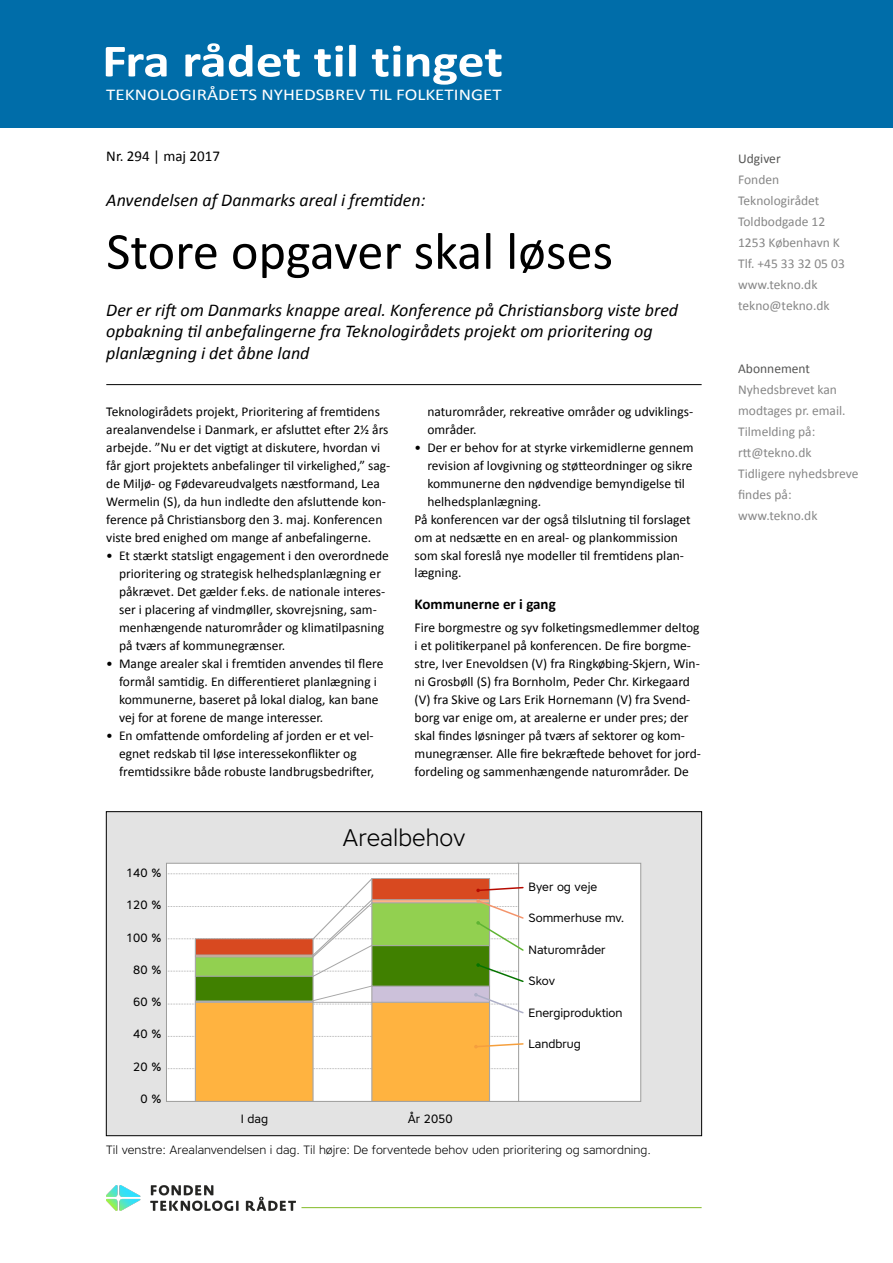
<style>
.page{position:relative;width:893px;height:1263px;background:#fff}
.page>*{position:absolute;margin:0;border:0;box-sizing:border-box;transform-origin:0 0}
.t1{font:52.5px "Calibri";color:#000}
.t2{font:700 46.5px "Calibri";color:#fff;scale:1.16 1}
.t3{font:300 24px "Core Sans A35";color:#000}
.t4{font:italic 18px/21.6px "Calibri";color:#000}
.t5{font:16.5px "Calibri";color:#fff;scale:1.15 1}
.t6{font:700 15px "Calibri";color:#000}
.t7{font:15px "Calibri";color:#000}
.t8{font:13.5px/18px "Calibri";color:#000}
.t9{font:13.5px/21px "Calibri";color:#878787}
.t10{font:13.5px "Calibri";color:#575756}
.t11{font:12px "Core Sans A45";color:#000}
.t12{font:300 12px "Core Sans A35";color:#000}
</style>
<div class="page">
<div style="left:0;top:0;width:893px;height:128px;background:#006da9"></div>
<img style="left:106px;top:1185px;width:189px;height:26px">
<hr style="left:301px;top:1207px;width:401px;height:1px;background:#83bb26">
<hr style="left:106px;top:384px;width:596px;height:1px;background:#000">
<div style="left:106px;top:812px;width:596px;height:324px;background:#e3e3e3"></div>
<div style="left:517px;top:863px;width:124px;height:238px;background:#fff;border:1px solid #9d9d9c"></div>
<hr style="left:166px;top:1101px;width:353px;height:1px;background:#d9d9d9">
<div style="left:168px;top:865px;width:349px;height:8px;background:#fff"></div>
<svg style="left:166px;top:873px;width:359px;height:228px;background:#dcca92"></svg>
<h2 class="t2" style="left:102px;top:31px;width:347px">Fra rådet til tinget</h2>
<p class="t5" style="left:106px;top:85px;width:345px">TEKNOLOGIRÅDETS NYHEDSBREV TIL FOLKETINGET</p>
<p class="t7" style="left:106px;top:147px;width:115px">Nr. 294 | maj 2017</p>
<h3 class="t4" style="left:106px;top:188px;width:321px">Anvendelsen af Danmarks areal i fremtiden:</h3>
<h1 class="t1" style="left:106px;top:218px;width:508px">Store opgaver skal løses</h1>
<h3 class="t4" style="left:106px;top:298px;width:573px">Der er rift om Danmarks knappe areal. Konference på Christiansborg viste bred opbakning til anbefalingerne fra Teknologirådets projekt om prioritering og planlægning i det åbne land</h3>
<p class="t8" style="left:106px;top:402px;width:286px">Teknologirådets projekt, Prioritering af fremtidens arealanvendelse i Danmark, er afsluttet efter 2½ års arbejde. ”Nu er det vigtigt at diskutere, hvordan vi får gjort projektets anbefalinger til virkelighed,” sag&shy;de Miljø- og Fødevareudvalgets næstformand, Lea Wermelin (S), da hun indledte den afsluttende kon&shy;ference på Christiansborg den 3. maj. Konferencen viste bred enighed om mange af anbefalingerne.</p>
<p class="t8" style="left:119px;top:546px;width:271px;text-indent:-13px">• Et stærkt statsligt engagement i den overordnede prioritering og strategisk helhedsplanlægning er påkrævet. Det gælder f.eks. de nationale interes&shy;ser i placering af vindmøller, skovrejsning, sam&shy;menhængende naturområder og klimatilpasning på tværs af kommunegrænser.</p>
<p class="t8" style="left:119px;top:654px;width:266px;text-indent:-13px">• Mange arealer skal i fremtiden anvendes til flere formål samtidig. En differentieret planlægning i kommunerne, baseret på lokal dialog, kan bane vej for at forene de mange interesser.</p>
<p class="t8" style="left:119px;top:726px;width:257px;text-indent:-13px">• En omfattende omfordeling af jorden er et vel&shy;egnet redskab til løse interessekonflikter og fremtidssikre både robuste landbrugsbedrifter,</p>
<p class="t8" style="left:427px;top:402px;width:267px">naturområder, rekreative områder og udviklings&shy;områder.</p>
<p class="t8" style="left:415px;top:438px;width:281px">• Der er behov for at styrke virkemidlerne gennem</p>
<p class="t8" style="left:427px;top:456px;width:267px">revision af lovgivning og støtteordninger og sikre</p>
<p class="t8" style="left:427px;top:474px;width:259px">kommunerne den nødvendige bemyndigelse til</p>
<p class="t8" style="left:427px;top:492px;width:115px">helhedsplanlægning.</p>
<p class="t8" style="left:415px;top:510px;width:278px">På konferencen var der også tilslutning til forslaget</p>
<p class="t8" style="left:415px;top:528px;width:265px">om at nedsætte en en areal- og plankommission</p>
<p class="t8" style="left:415px;top:546px;width:271px">som skal foreslå nye modeller til fremtidens plan-</p>
<p class="t8" style="left:415px;top:564px;width:48px">lægning.</p>
<p class="t6" style="left:415px;top:594px;width:143px">Kommunerne er i gang</p>
<p class="t8" style="left:415px;top:618px;width:288px">Fire borgmestre og syv folketingsmedlemmer deltog i et politikerpanel på konferencen. De fire borgme&shy;stre, Iver Enevoldsen (V) fra Ringkøbing-Skjern, Win&shy;ni Grosbøll (S) fra Bornholm, Peder Chr. Kirkegaard (V) fra Skive og Lars Erik Hornemann (V) fra Svend&shy;borg var enige om, at arealerne er under pres; der skal findes løsninger på tværs af sektorer og kom&shy;munegrænser. Alle fire bekræftede behovet for jord&shy;fordeling og sammenhængende naturområder. De</p>
<p class="t11" style="left:126px;top:865px;width:37px">140 %</p>
<p class="t11" style="left:126px;top:897px;width:37px">120 %</p>
<p class="t11" style="left:126px;top:930px;width:37px">100 %</p>
<p class="t11" style="left:133px;top:962px;width:30px">80 %</p>
<p class="t11" style="left:133px;top:994px;width:30px">60 %</p>
<p class="t11" style="left:133px;top:1026px;width:30px">40 %</p>
<p class="t11" style="left:133px;top:1059px;width:30px">20 %</p>
<p class="t11" style="left:140px;top:1091px;width:23px">0 %</p>
<h3 class="t3" style="left:342px;top:822px;width:125px">Arealbehov</h3>
<p class="t11" style="left:241px;top:1111px;width:29px">I dag</p>
<p class="t11" style="left:408px;top:1111px;width:46px">År 2050</p>
<p class="t11" style="left:529px;top:879px;width:70px">Byer og veje</p>
<p class="t11" style="left:529px;top:910px;width:98px">Sommerhuse mv.</p>
<p class="t11" style="left:529px;top:942px;width:78px">Naturområder</p>
<p class="t11" style="left:529px;top:973px;width:28px">Skov</p>
<p class="t11" style="left:529px;top:1005px;width:96px">Energiproduktion</p>
<p class="t11" style="left:529px;top:1036px;width:54px">Landbrug</p>
<p class="t12" style="left:106px;top:1142px;width:546px">Til venstre: Arealanvendelsen i dag. Til højre: De forventede behov uden prioritering og samordning.</p>
<p class="t10" style="left:738px;top:150px;width:44px">Udgiver</p>
<p class="t9" style="left:738px;top:169px;width:108px">Fonden<br>Teknologirådet<br>Toldbodgade 12<br>1253 København K<br>Tlf. +45 33 32 05 03 www.tekno.dk tekno@tekno.dk</p>
<p class="t10" style="left:738px;top:360px;width:73px">Abonnement</p>
<p class="t9" style="left:738px;top:379px;width:122px">Nyhedsbrevet kan modtages pr. email.<br>Tilmelding på: rtt@tekno.dk<br>Tidligere nyhedsbreve findes på: www.tekno.dk</p>
</div>
